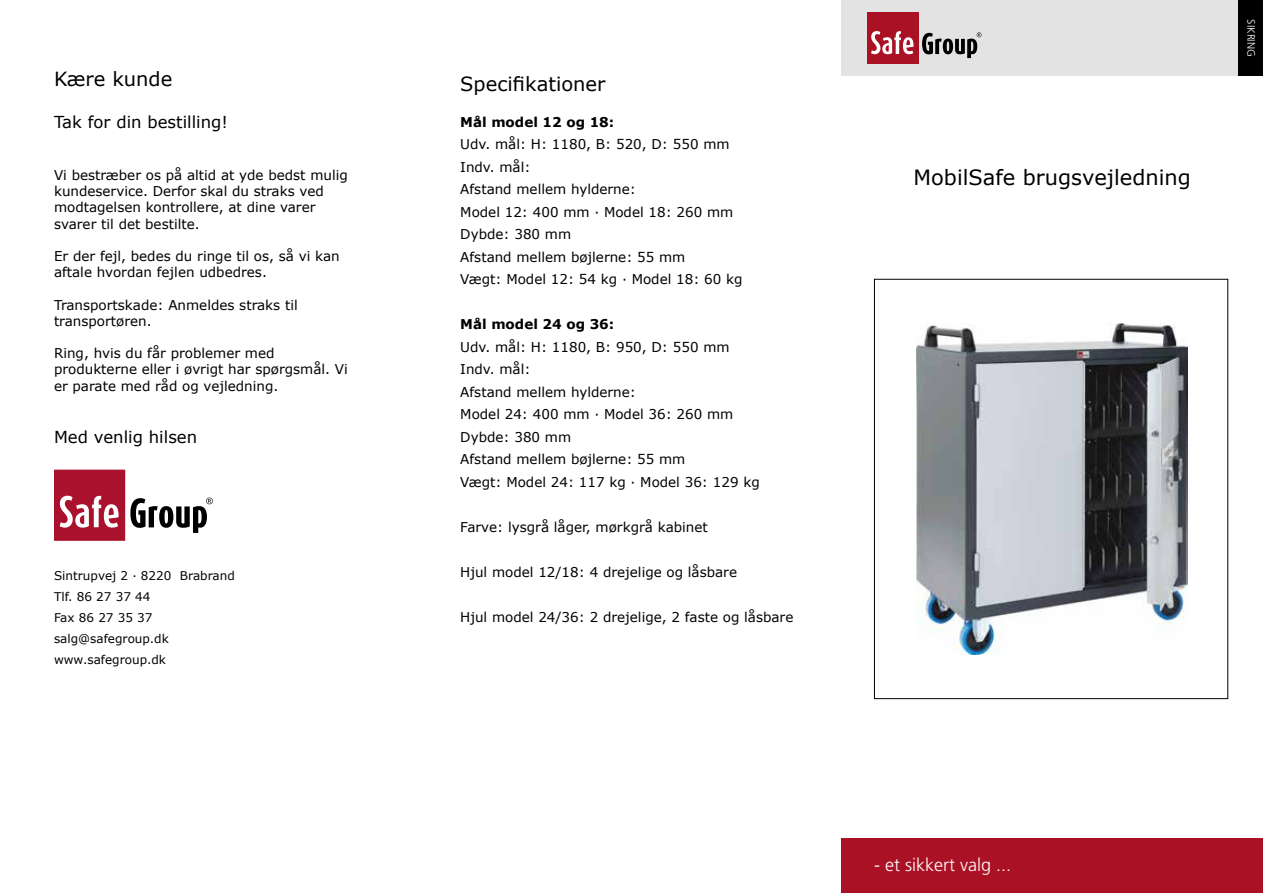
<style>
.page{position:relative;width:1263px;height:893px;background:#fff}
.page>*{position:absolute;margin:0;border:0;box-sizing:border-box;transform-origin:0 0}
.t1{font:21px "Verdana";color:#000}
.t2{font:19.5px "Verdana";color:#000}
.t3{font:300 18px "Frutiger";color:#fff}
.t4{font:16.5px "Verdana";color:#000}
.t5{font:13.5px/22.5px "Verdana";color:#000}
.t6{font:700 13.5px "Verdana";color:#000}
.t7{font:12px/21px "Verdana";color:#000}
.t8{font:300 10.65px "Frutiger";color:#fff}
</style>
<div class="page">
<img style="left:917px;top:323px;width:271px;height:332px">
<div style="left:874px;top:279px;width:354px;height:420px;border:1px solid #000"></div>
<div style="left:54px;top:470px;width:71px;height:71px;background:#a9112c"></div>
<svg style="left:60px;top:496px;width:59px;height:32px"></svg>
<svg style="left:130px;top:498px;width:83px;height:35px"></svg>
<div style="left:1237px;top:0;width:26px;height:76px;background:#000"></div>
<div style="left:841px;top:0;width:396px;height:76px;background:#e3e3e3"></div>
<div style="left:867px;top:12px;width:51px;height:52px;background:#aa1124"></div>
<svg style="left:871px;top:31px;width:42px;height:23px"></svg>
<svg style="left:922px;top:32px;width:59px;height:26px"></svg>
<div style="left:841px;top:839px;width:422px;height:54px;background:#aa1124"></div>
<h2 class="t2" style="left:54px;top:66px;width:120px">Kære kunde</h2>
<p class="t4" style="left:54px;top:110px;width:175px">Tak for din bestilling!</p>
<p class="t5" style="left:54px;top:167px;width:295px;line-height:16.2px">Vi bestræber os på altid at yde bedst mulig kundeservice. Derfor skal du straks ved modtagelsen kontrollere, at dine varer svarer til det bestilte.</p>
<p class="t5" style="left:54px;top:248px;width:287px;line-height:16.2px">Er der fejl, bedes du ringe til os, så vi kan aftale hvordan fejlen udbedres.</p>
<p class="t5" style="left:54px;top:296px;width:245px;line-height:16.2px">Transportskade: Anmeldes straks til transportøren.</p>
<p class="t5" style="left:54px;top:345px;width:295px;line-height:16.2px">Ring, hvis du får problemer med produkterne eller i øvrigt har spørgsmål. Vi er parate med råd og vejledning.</p>
<p class="t4" style="left:54px;top:425px;width:145px">Med venlig hilsen</p>
<p class="t7" style="left:54px;top:565px;width:182px">Sintrupvej 2 · 8220 Brabrand<br>Tlf. 86 27 37 44<br>Fax 86 27 35 37 salg@safegroup.dk www.safegroup.dk</p>
<h2 class="t2" style="left:460px;top:70px;width:147px">Specifikationer</h2>
<p class="t6" style="left:460px;top:112px;width:156px">Mål model 12 og 18:</p>
<p class="t5" style="left:460px;top:133px;width:284px">Udv. mål: H: 1180, B: 520, D: 550 mm<br>Indv. mål:<br>Afstand mellem hylderne:<br>Model 12: 400 mm · Model 18: 260 mm<br>Dybde: 380 mm<br>Afstand mellem bøjlerne: 55 mm<br>Vægt: Model 12: 54 kg · Model 18: 60 kg</p>
<p class="t6" style="left:460px;top:315px;width:156px">Mål model 24 og 36:</p>
<p class="t5" style="left:460px;top:336px;width:301px">Udv. mål: H: 1180, B: 950, D: 550 mm<br>Indv. mål:<br>Afstand mellem hylderne:<br>Model 24: 400 mm · Model 36: 260 mm<br>Dybde: 380 mm<br>Afstand mellem bøjlerne: 55 mm<br>Vægt: Model 24: 117 kg · Model 36: 129 kg</p>
<p class="t5" style="left:460px;top:516px;width:249px">Farve: lysgrå låger, mørkgrå kabinet</p>
<p class="t5" style="left:460px;top:561px;width:278px">Hjul model 12/18: 4 drejelige og låsbare</p>
<p class="t5" style="left:460px;top:606px;width:335px">Hjul model 24/36: 2 drejelige, 2 faste og låsbare</p>
<h1 class="t1" style="left:913px;top:163px;width:279px">MobilSafe brugsvejledning</h1>
<p class="t8" style="left:1257px;top:19px;width:39px;rotate:90deg">SIKRING</p>
<h3 class="t3" style="left:874px;top:855px;width:138px">- et sikkert valg ...</h3>
</div>
